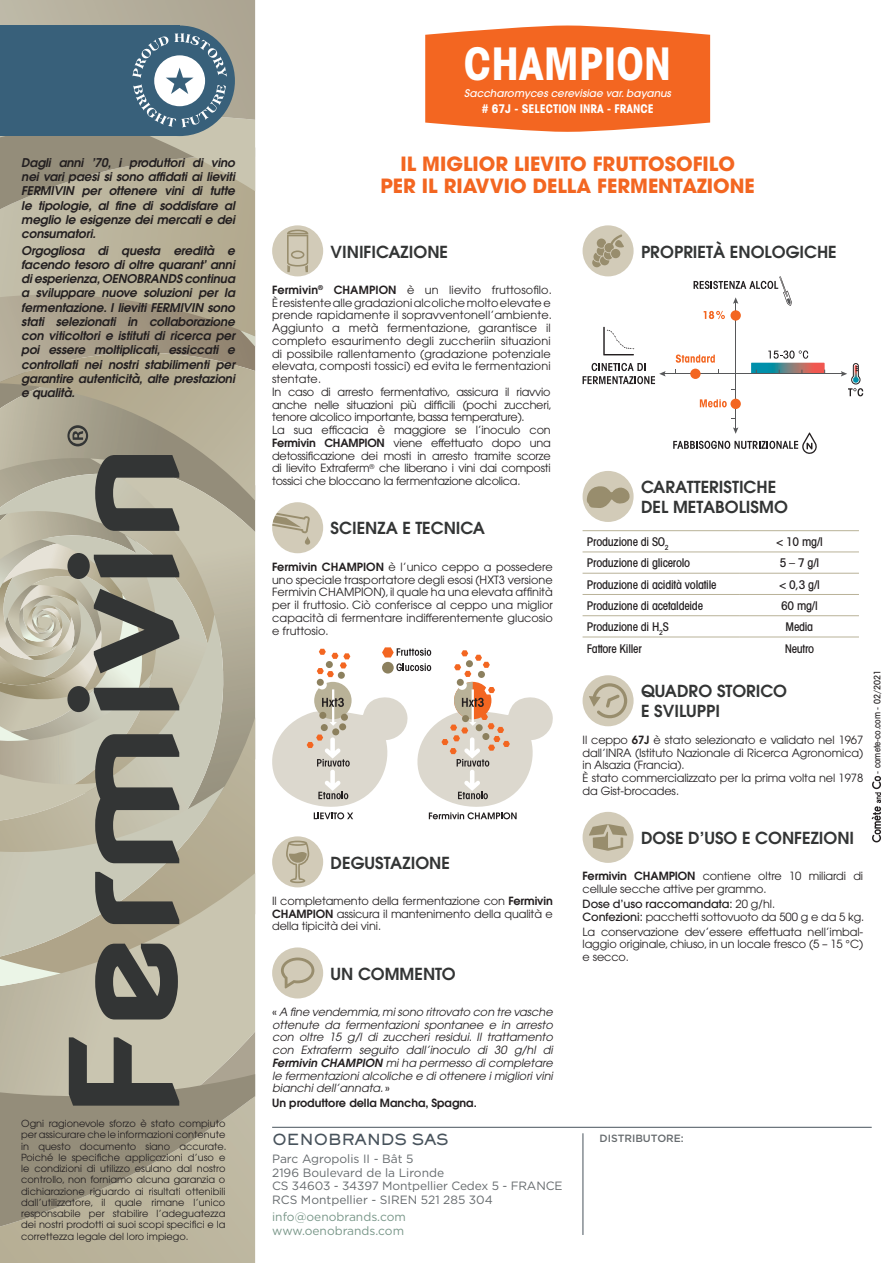
<style>
.page{position:relative;width:893px;height:1263px;background:#fff}
.page>*{position:absolute;margin:0;border:0;box-sizing:border-box;transform-origin:0 0}
.t1{font:700 condensed 45px "Avant Garde";color:#fff}
.t2{font:700 19.5px/22.5px "Avant Garde";color:#f36621;text-align:center}
.t3{font:600 16.5px/20.1px "Avant Garde";color:#333535}
.t4{font:15px "AT Sackers Heavy Gothic";letter-spacing:-.02em;color:#48535c}
.t5{font:italic 600 12px/14.2px "Avant Garde";letter-spacing:-.01em;color:#231f20;text-align:justify}
.t6{font:500 condensed 12px "Avant Garde";letter-spacing:-.02em;color:#231f20}
.t7{font:12px/13.5px "Gotham HTF";color:#666b6e}
.t8{font:12px/13.5px "Gotham HTF";color:#799789}
.t9{font:700 condensed 12px "Avant Garde";color:#fff}
.t10{font:11.25px/12.8px "Avant Garde";letter-spacing:-.01em;color:#231f20}
.t11{font:italic 11.25px/12.8px "Avant Garde";color:#231f20;text-align:justify}
.t12{font:600 11.25px "Avant Garde";color:#231f20}
.t13{font:italic 500 10.5px "Avant Garde";color:#fff}
.t14{font:500 10.5px "Gotham HTF";color:#666b6e}
.t15{font:9.75px/11.2px "Avant Garde";color:#231f20;text-align:justify}
.t16{font:500 condensed 9px "Avant Garde IT Cby BT";color:#231f20}
.s1{font-weight:600}
.s2{font-style:normal}
.s3{font-weight:500}
</style>
<div class="page">
<svg style="left:0;top:209px;width:255px;height:53px;background:#bab39b"></svg>
<svg style="left:0;top:1035px;width:255px;height:228px;background:#a6a08d"></svg>
<svg style="left:0;top:262px;width:255px;height:757px;background:#a9a492"></svg>
<svg style="left:0;top:0;width:255px;height:209px;background:#818e8e"></svg>
<div style="left:272px;top:836px;width:51px;height:51px;background:#d2cbb8;border-radius:50%"></div>
<svg style="left:286px;top:841px;width:23px;height:42px"></svg>
<div style="left:272px;top:225px;width:51px;height:51px;background:#d2cbb8;border-radius:50%"></div>
<svg style="left:287px;top:230px;width:21px;height:42px"></svg>
<div style="left:272px;top:947px;width:51px;height:51px;background:#d2cbb8;border-radius:50%"></div>
<svg style="left:281px;top:957px;width:33px;height:31px"></svg>
<div style="left:583px;top:675px;width:51px;height:51px;background:#d2cbb8;border-radius:50%"></div>
<svg style="left:589px;top:683px;width:38px;height:35px"></svg>
<hr style="left:583px;top:552px;width:157px;height:1px;background:#b9b298">
<hr style="left:740px;top:552px;width:119px;height:1px;background:#b9b298">
<hr style="left:583px;top:573px;width:157px;height:1px;background:#b9b298">
<hr style="left:740px;top:573px;width:119px;height:1px;background:#b9b298">
<hr style="left:583px;top:594px;width:157px;height:1px;background:#b9b298">
<hr style="left:740px;top:594px;width:119px;height:1px;background:#b9b298">
<hr style="left:583px;top:615px;width:157px;height:1px;background:#b9b298">
<hr style="left:740px;top:615px;width:119px;height:1px;background:#b9b298">
<hr style="left:583px;top:637px;width:157px;height:1px;background:#b9b298">
<hr style="left:740px;top:637px;width:119px;height:1px;background:#b9b298">
<hr style="left:583px;top:530px;width:157px;height:1px;background:#b9b298">
<hr style="left:740px;top:530px;width:119px;height:1px;background:#b9b298">
<div style="left:583px;top:471px;width:51px;height:51px;background:#d2cbb8;border-radius:50%"></div>
<svg style="left:587px;top:484px;width:45px;height:24px"></svg>
<div style="left:272px;top:502px;width:51px;height:51px;background:#d2cbb8;border-radius:50%"></div>
<svg style="left:272px;top:512px;width:38px;height:33px"></svg>
<svg style="left:272px;top:647px;width:281px;height:172px"></svg>
<div style="left:583px;top:225px;width:51px;height:51px;background:#d2cbb8;border-radius:50%"></div>
<svg style="left:592px;top:234px;width:32px;height:33px"></svg>
<svg style="left:751px;top:350px;width:74px;height:23px"></svg>
<hr style="left:663px;top:373px;width:180px;height:1px;background:#57585a">
<hr style="left:735px;top:302px;width:1px;height:127px;background:#57585a">
<svg style="left:841px;top:363px;width:22px;height:33px"></svg>
<div style="left:690px;top:369px;width:11px;height:10px;background:#f36621;border-radius:50%"></div>
<svg style="left:700px;top:399px;width:33px;height:8px"></svg>
<svg style="left:603px;top:327px;width:31px;height:28px"></svg>
<div style="left:730px;top:399px;width:11px;height:10px;background:#f36621;border-radius:50%"></div>
<svg style="left:730px;top:310px;width:11px;height:11px"></svg>
<svg style="left:676px;top:354px;width:39px;height:9px"></svg>
<svg style="left:583px;top:363px;width:83px;height:21px"></svg>
<svg style="left:694px;top:276px;width:98px;height:43px"></svg>
<svg style="left:673px;top:427px;width:144px;height:27px"></svg>
<div style="left:583px;top:812px;width:51px;height:51px;background:#d2cbb8;border-radius:50%"></div>
<svg style="left:589px;top:824px;width:38px;height:27px"></svg>
<hr style="left:272px;top:1127px;width:600px;height:1px;background:#48535c">
<hr style="left:583px;top:1133px;width:1px;height:102px;background:#48535c">
<svg style="left:425px;top:26px;width:285px;height:106px;background:#f37030"></svg>
<svg style="left:872px;top:776px;width:9px;height:66px"></svg>
<p class="t5" style="left:21px;top:155px;width:215px">Dagli anni ’70, i produttori di vino nei vari paesi si sono affidati ai lieviti FERMIVIN per ottenere vini di tutte le tipologie, al fine di soddisfare al meglio le esigenze dei mercati e dei consumatori.</p>
<p class="t5" style="left:21px;top:243px;width:215px">Orgogliosa di questa eredità e facendo tesoro di oltre quarant’ anni di esperienza, OENOBRANDS continua a sviluppare nuove soluzioni per la fermentazione. I lieviti FERMIVIN sono stati selezionati in collaborazione con viticoltori e istituti di ricerca per poi essere moltiplicati, essiccati e controllati nei nostri stabilimenti per garantire autenticità, alte prestazioni e qualità.</p>
<p class="t15" style="left:21px;top:1118px;width:207px">Ogni ragionevole sforzo è stato compiuto per assicurare che le informazioni contenute in questo documento siano accurate.<br>Poiché le specifiche applicazioni d’uso e le condizioni di utilizzo esulano dal nostro controllo, non forniamo alcuna garanzia o dichiarazione riguardo ai risultati ottenibili dall’utilizzatore, il quale rimane l’unico responsabile per stabilire l’adeguatezza dei nostri prodotti ai suoi scopi specifici e la correttezza legale del loro impiego.</p>
<h1 class="t1" style="left:464px;top:35px;width:209px">CHAMPION</h1>
<p class="t13" style="left:464px;top:87px;width:208px">Saccharomyces cerevisiae var. bayanus</p>
<p class="t9" style="left:482px;top:101px;width:174px"># 67J - SELECTION INRA - FRANCE</p>
<h2 class="t2" style="left:380px;top:152px;width:376px">IL MIGLIOR LIEVITO FRUTTOSOFILO<br>PER IL RIAVVIO DELLA FERMENTAZIONE</h2>
<h3 class="t3" style="left:331px;top:241px;width:119px">VINIFICAZIONE</h3>
<p class="t10" style="left:272px;top:283px;width:281px"><span class="s1">Fermivin</span><sup>®</sup> <span class="s1">CHAMPION</span> è un lievito fruttosofilo.<br>È resistente alle gradazioni alcoliche molto elevate e prende rapidamente il sopravventonell’ambiente.<br>Aggiunto a metà fermentazione, garantisce il completo esaurimento degli zuccheriin situazioni di possibile rallentamento (gradazione potenziale elevata, composti tossici) ed evita le fermentazioni stentate.<br>In caso di arresto fermentativo, assicura il riavvio anche nelle situazioni più difficili (pochi zuccheri, tenore alcolico importante, bassa temperature).<br>La sua efficacia è maggiore se l’inoculo con <span class="s1">Fermivin CHAMPION</span> viene effettuato dopo una detossificazione dei mosti in arresto tramite scorze di lievito Extraferm<sup>®</sup> che liberano i vini dai composti tossici che bloccano la fermentazione alcolica.</p>
<h3 class="t3" style="left:331px;top:518px;width:156px">SCIENZA E TECNICA</h3>
<p class="t10" style="left:272px;top:560px;width:282px;text-align:justify"><span class="s1">Fermivin CHAMPION</span> è l’unico ceppo a possedere uno speciale trasportatore degli esosi (HXT3 versione Fermivin CHAMPION), il quale ha una elevata affinità per il fruttosio. Ciò conferisce al ceppo una miglior capacità di fermentare indifferentemente glucosio e fruttosio.</p>
<h3 class="t3" style="left:331px;top:852px;width:121px">DEGUSTAZIONE</h3>
<p class="t10" style="left:272px;top:894px;width:282px;text-align:justify">Il completamento della fermentazione con <span class="s1">Fermivin CHAMPION</span> assicura il mantenimento della qualità e della tipicità dei vini.</p>
<h3 class="t3" style="left:331px;top:963px;width:127px">UN COMMENTO</h3>
<p class="t11" style="left:272px;top:1005px;width:282px"><span class="s2">«</span> A fine vendemmia, mi sono ritrovato con tre vasche ottenute da fermentazioni spontanee e in arresto con oltre 15 g/l di zuccheri residui. Il trattamento con Extraferm seguito dall’inoculo di 30 g/hl di <span class="s1">Fermivin CHAMPION</span> mi ha permesso di completare le fermentazioni alcoliche e di ottenere i migliori vini bianchi dell’annata. <span class="s2">»</span></p>
<p class="t12" style="left:272px;top:1096px;width:206px">Un produttore della Mancha, Spagna.</p>
<h3 class="t4" style="left:272px;top:1130px;width:178px">OENOBRANDS SAS</h3>
<p class="t7" style="left:272px;top:1152px;width:292px">Parc Agropolis II - Bât 5<br>2196 Boulevard de la Lironde<br>CS 34603 - 34397 Montpellier Cedex 5 - FRANCE<br>RCS Montpellier - SIREN 521 285 304</p>
<p class="t8" style="left:272px;top:1210px;width:135px">info@oenobrands.com www.oenobrands.com</p>
<h3 class="t3" style="left:641px;top:241px;width:197px">PROPRIETÀ ENOLOGICHE</h3>
<h3 class="t3" style="left:641px;top:477px;width:148px">CARATTERISTICHE<br>DEL METABOLISMO</h3>
<p class="t6" style="left:587px;top:534px;width:84px">Produzione di SO<sub>2</sub></p>
<p class="t6" style="left:776px;top:534px;width:48px">&lt; 10 mg/l</p>
<p class="t6" style="left:587px;top:556px;width:105px">Produzione di glicerolo</p>
<p class="t6" style="left:780px;top:556px;width:41px">5 – 7 g/l</p>
<p class="t6" style="left:587px;top:577px;width:131px">Produzione di acidità volatile</p>
<p class="t6" style="left:779px;top:577px;width:42px">&lt; 0,3 g/l</p>
<p class="t6" style="left:587px;top:598px;width:118px">Produzione di acetaldeide</p>
<p class="t6" style="left:781px;top:598px;width:38px">60 mg/l</p>
<p class="t6" style="left:587px;top:619px;width:84px">Produzione di H<sub>2</sub>S</p>
<p class="t6" style="left:786px;top:619px;width:29px">Media</p>
<p class="t6" style="left:587px;top:641px;width:56px">Fattore Killer</p>
<p class="t6" style="left:785px;top:641px;width:31px">Neutro</p>
<h3 class="t3" style="left:641px;top:681px;width:148px">QUADRO STORICO<br>E SVILUPPI</h3>
<p class="t10" style="left:583px;top:733px;width:282px">Il ceppo <span class="s1">67J</span> è stato selezionato e validato nel 1967 dall’INRA (Istituto Nazionale di Ricerca Agronomica) in Alsazia (Francia).<br>È stato commercializzato per la prima volta nel 1978 da Gist-brocades.</p>
<p class="t16" style="left:872px;top:773px;width:105px;rotate:-90deg">- comete-co.com - 02/2021</p>
<h3 class="t3" style="left:641px;top:827px;width:215px">DOSE D’USO E CONFEZIONI</h3>
<p class="t10" style="left:583px;top:870px;width:282px"><span class="s1">Fermivin CHAMPION</span> contiene oltre 10 miliardi di cellule secche attive per grammo.</p>
<p class="t10" style="left:583px;top:897px;width:283px"><span class="s3">Dose d’uso raccomandata:</span> 20 g/hl.<br><span class="s3">Confezioni:</span> pacchetti sottovuoto da 500 g e da 5 kg.</p>
<p class="t10" style="left:583px;top:925px;width:282px;text-align:justify">La conservazione dev’essere effettuata nell’imbal&shy;laggio originale, chiuso, in un locale fresco (5 – 15 °C) e secco.</p>
<p class="t14" style="left:600px;top:1132px;width:86px">DISTRIBUTORE:</p>
</div>
